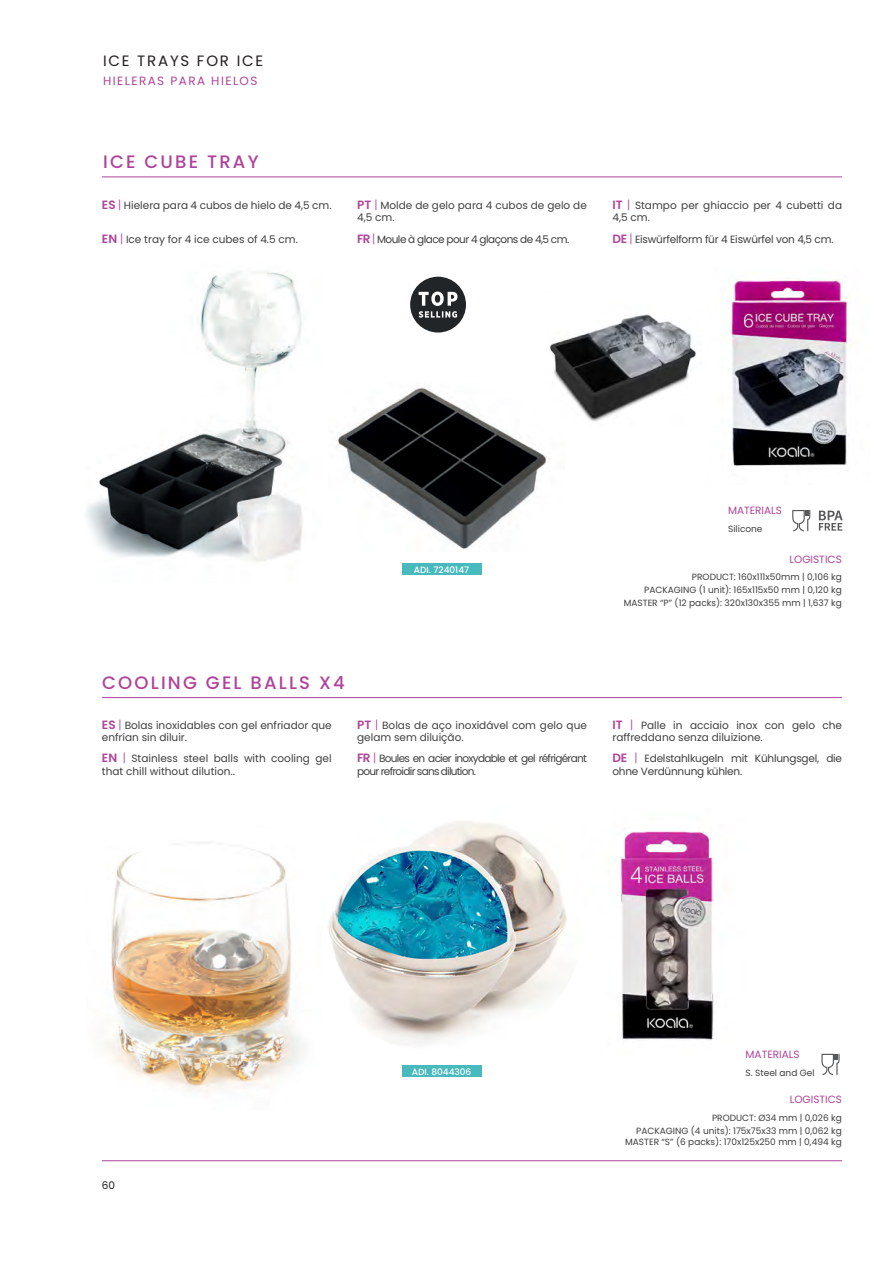
<style>
.page{position:relative;width:893px;height:1263px;background:#fff}
.page>*{position:absolute;margin:0;border:0;box-sizing:border-box;transform-origin:0 0}
.Productos{font:500 18px "Poppins";letter-spacing:.12em;color:#af4399}
.TITULO-Seccion{font:15px "Poppins";letter-spacing:.12em;color:#231f20}
.TITULO-Seccion-2{font:12px "Poppins";letter-spacing:.12em;color:#af4399}
.t1{font:10.5px/12.6px "Poppins";color:#3e3e3f}
.t2{font:10.5px/12.6px "Poppins";letter-spacing:-.02em;color:#3e3e3f}
.t3{font:10.5px/12.6px "Poppins";letter-spacing:-.07em;color:#3e3e3f}
.t4{font:10.5px "Poppins";color:#af4399}
.t5{font:10.5px "Poppins";letter-spacing:-.05em;color:#3e3e3f}
.t6{font:10.5px "Poppins";color:#231f20}
.t7{font:9px/10.8px "Poppins";color:#3e3e3f;text-align:right}
.t8{font:500 9px "Poppins";color:#fff}
.s1{font-weight:600;font-size:12px;color:#af4399}
.s2{font-weight:300;font-size:12px;color:#af4399}
</style>
<div class="page">
<hr style="left:102px;top:1160px;width:740px;height:1px;background:#af4399">
<hr style="left:102px;top:177px;width:740px;height:1px;background:#af4399">
<img style="left:731px;top:278px;width:121px;height:193px">
<img style="left:614px;top:829px;width:100px;height:211px">
<img style="left:309px;top:780px;width:275px;height:276px;border-radius:138px">
<hr style="left:102px;top:697px;width:740px;height:1px;background:#af4399">
<svg style="left:792px;top:510px;width:18px;height:21px"></svg>
<svg style="left:819px;top:510px;width:24px;height:21px"></svg>
<svg style="left:821px;top:1054px;width:19px;height:21px"></svg>
<div style="left:410px;top:277px;width:56px;height:55px;background:#212527;border-radius:50%"></div>
<svg style="left:419px;top:292px;width:38px;height:26px"></svg>
<img style="left:86px;top:271px;width:216px;height:291px">
<img style="left:336px;top:387px;width:214px;height:164px">
<img style="left:103px;top:842px;width:219px;height:249px">
<img style="left:546px;top:314px;width:150px;height:113px">
<div style="left:402px;top:1065px;width:79px;height:11px;background:#48b9bd"></div>
<div style="left:402px;top:563px;width:79px;height:11px;background:#48b9bd"></div>
<p class="TITULO-Seccion" style="left:103px;top:52px;width:162px">ICE TRAYS FOR ICE</p>
<p class="TITULO-Seccion-2" style="left:103px;top:74px;width:156px">HIELERAS PARA HIELOS</p>
<p class="Productos" style="left:103px;top:152px;width:157px">ICE CUBE TRAY</p>
<p class="t1" style="left:102px;top:199px;width:231px"><span class="s1">ES</span> <span class="s2">|</span> Hielera para 4 cubos de hielo de 4,5 cm.</p>
<p class="t1" style="left:102px;top:233px;width:198px"><span class="s1">EN</span> <span class="s2">|</span> Ice tray for 4 ice cubes of 4.5 cm.</p>
<p class="t1" style="left:357px;top:199px;width:231px"><span class="s1">PT</span> <span class="s2">|</span> Molde de gelo para 4 cubos de gelo de<br>4,5 cm.</p>
<p class="t5" style="left:357px;top:233px;width:214px"><span class="s1">FR</span> <span class="s2">|</span> Moule à glace pour 4 glaçons de 4,5 cm.</p>
<p class="t1" style="left:612px;top:199px;width:231px"><span class="s1">IT</span> <span class="s2">|</span> Stampo per ghiaccio per 4 cubetti da<br>4,5 cm.</p>
<p class="t2" style="left:612px;top:233px;width:223px"><span class="s1">DE</span> <span class="s2">|</span> Eiswürfelform für 4 Eiswürfel von 4,5 cm.</p>
<p class="t8" style="left:414px;top:565px;width:57px">ADI. 7240147</p>
<p class="t4" style="left:728px;top:505px;width:55px">MATERIALS</p>
<p class="t7" style="left:728px;top:524px;width:36px">Silicone</p>
<p class="t4" style="left:790px;top:553px;width:54px">LOGISTICS</p>
<p class="t7" style="left:692px;top:572px;width:151px">PRODUCT: 160x111x50mm | 0,106 kg</p>
<p class="t7" style="left:644px;top:585px;width:199px">PACKAGING (1 unit): 165x115x50 mm | 0,120 kg</p>
<p class="t7" style="left:624px;top:598px;width:220px">MASTER “P” (12 packs): 320x130x355 mm | 1,637 kg</p>
<p class="Productos" style="left:102px;top:672px;width:244px">COOLING GEL BALLS X4</p>
<p class="t1" style="left:102px;top:719px;width:231px"><span class="s1">ES</span> <span class="s2">|</span> Bolas inoxidables con gel enfriador que enfrían sin diluir.</p>
<p class="t1" style="left:102px;top:752px;width:231px"><span class="s1">EN</span> <span class="s2">|</span> Stainless steel balls with cooling gel that chill without dilution..</p>
<p class="t1" style="left:357px;top:719px;width:231px"><span class="s1">PT</span> <span class="s2">|</span> Bolas de aço inoxidável com gelo que gelam sem diluição.</p>
<p class="t3" style="left:357px;top:752px;width:231px"><span class="s1">FR</span> <span class="s2">|</span> Boules en acier inoxydable et gel réfrigérant pour refroidir sans dilution.</p>
<p class="t1" style="left:612px;top:719px;width:231px"><span class="s1">IT</span> <span class="s2">|</span> Palle in acciaio inox con gelo che raffreddano senza diluizione.</p>
<p class="t2" style="left:612px;top:752px;width:231px"><span class="s1">DE</span> <span class="s2">|</span> Edelstahlkugeln mit Kühlungsgel, die ohne Verdünnung kühlen.</p>
<p class="t6" style="left:102px;top:1179px;width:15px">60</p>
<p class="t8" style="left:412px;top:1067px;width:61px">ADI. 8044306</p>
<p class="t4" style="left:746px;top:1048px;width:55px">MATERIALS</p>
<p class="t7" style="left:746px;top:1067px;width:71px">S. Steel and Gel</p>
<p class="t4" style="left:790px;top:1093px;width:54px">LOGISTICS</p>
<p class="t7" style="left:712px;top:1113px;width:131px">PRODUCT: Ø34 mm | 0,026 kg</p>
<p class="t7" style="left:625px;top:1126px;width:218px">PACKAGING (4 units): 175x75x33 mm | 0,062 kg<br>MASTER “S” (6 packs): 170x125x250 mm | 0,494 kg</p>
</div>
